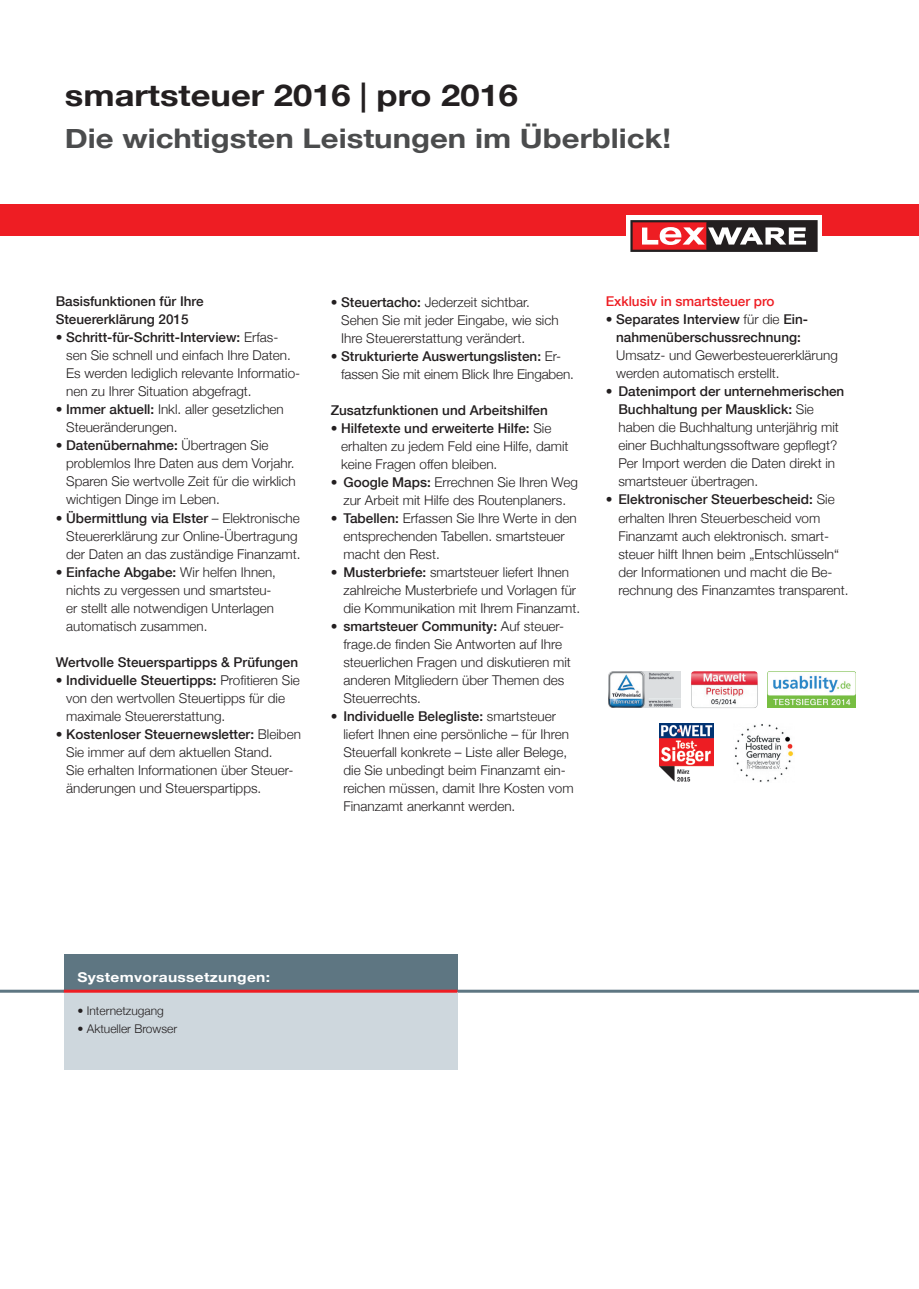
<style>
.page{position:relative;width:919px;height:1289px;background:#fff}
.page>*{position:absolute;margin:0;border:0;box-sizing:border-box;transform-origin:0 0}
.t1{font:700 30px "Helvetica Neue";color:#231f20;scale:1.15 1}
.t2{font:700 27px "Helvetica Neue";color:#4b4c4d;scale:1.15 1}
.t3{font:300 13.5px/18px "Helvetica Neue";color:#231f20}
.t4{font:500 13.5px "Helvetica Neue";color:#231f20}
.t5{font:500 13.5px "Helvetica Neue";color:#ee1d23}
.t6{font:700 13.5px "Helvetica Neue";letter-spacing:.02em;color:#fff;scale:1.15 1}
.t7{font:300 12px "Helvetica Neue";color:#231f20}
.s1{font-weight:500}
</style>
<div class="page">
<hr style="left:0;top:989px;width:918px;height:3px;background:#5e7682">
<div style="left:0;top:204px;width:918px;height:32px;background:#ee1d23"></div>
<div style="left:626px;top:215px;width:195px;height:32px;background:#fff"></div>
<div style="left:630px;top:220px;width:187px;height:32px;background:#231f20"></div>
<svg style="left:632px;top:222px;width:174px;height:28px"></svg>
<div style="left:64px;top:954px;width:393px;height:115px;background:#ced7dd"></div>
<div style="left:64px;top:954px;width:393px;height:37px;background:#5e7682"></div>
<hr style="left:64px;top:989px;width:393px;height:3px;background:#ee1d23">
<img style="left:608px;top:671px;width:72px;height:36px">
<img style="left:691px;top:671px;width:67px;height:37px">
<img style="left:767px;top:671px;width:88px;height:36px">
<img style="left:659px;top:723px;width:54px;height:59px">
<img style="left:735px;top:724px;width:59px;height:58px">
<p class="t1" style="left:65px;top:68px;width:395px">smartsteuer 2016 | pro 2016</p>
<p class="t2" style="left:65px;top:114px;width:528px">Die wichtigsten Leistungen im Überblick!</p>
<p class="t4" style="left:56px;top:291px;width:149px">Basisfunktionen für Ihre</p>
<p class="t4" style="left:56px;top:309px;width:134px">Steuererklärung 2015</p>
<p class="t3" style="left:66px;top:328px;width:235px;text-indent:-11px">• <span class="s1">Schritt-für-Schritt-Interview:</span> Erfas&shy;sen Sie schnell und einfach Ihre Daten.<br>Es werden lediglich relevante Informatio&shy;nen zu Ihrer Situation abgefragt.</p>
<p class="t3" style="left:66px;top:400px;width:219px;text-indent:-11px">• <span class="s1">Immer aktuell:</span> Inkl. aller gesetzlichen<br>Steueränderungen.</p>
<p class="t3" style="left:66px;top:436px;width:231px;text-indent:-11px">• <span class="s1">Datenübernahme:</span> Übertragen Sie problemlos Ihre Daten aus dem Vorjahr.<br>Sparen Sie wertvolle Zeit für die wirklich wichtigen Dinge im Leben.</p>
<p class="t3" style="left:66px;top:508px;width:236px;text-indent:-11px">• <span class="s1">Übermittlung via Elster</span> – Elektronische<br>Steuererklärung zur Online-Übertragung der Daten an das zuständige Finanzamt.</p>
<p class="t3" style="left:66px;top:562px;width:211px;text-indent:-11px">• <span class="s1">Einfache Abgabe:</span> Wir helfen Ihnen, nichts zu vergessen und smartsteu&shy;er stellt alle notwendigen Unterlagen automatisch zusammen.</p>
<p class="t4" style="left:56px;top:651px;width:244px">Wertvolle Steuerspartipps &amp; Prüfungen</p>
<p class="t3" style="left:66px;top:670px;width:235px;text-indent:-11px">• <span class="s1">Individuelle Steuertipps:</span> Profitieren Sie von den wertvollen Steuertipps für die maximale Steuererstattung.</p>
<p class="t3" style="left:66px;top:724px;width:236px;text-indent:-11px">• <span class="s1">Kostenloser Steuernewsletter:</span> Bleiben Sie immer auf dem aktuellen Stand.<br>Sie erhalten Informationen über Steuer&shy;änderungen und Steuerspartipps.</p>
<p class="t3" style="left:341px;top:292px;width:219px;text-indent:-11px">• <span class="s1">Steuertacho:</span> Jederzeit sichtbar.<br>Sehen Sie mit jeder Eingabe, wie sich<br>Ihre Steuererstattung verändert.</p>
<p class="t3" style="left:341px;top:346px;width:234px;text-indent:-11px">• <span class="s1">Strukturierte Auswertungslisten:</span> Er&shy;fassen Sie mit einem Blick Ihre Eingaben.</p>
<p class="t4" style="left:331px;top:399px;width:219px">Zusatzfunktionen und Arbeitshilfen</p>
<p class="t3" style="left:341px;top:418px;width:229px;text-indent:-11px">• <span class="s1">Hilfetexte und erweiterte Hilfe:</span> Sie erhalten zu jedem Feld eine Hilfe, damit keine Fragen offen bleiben.</p>
<p class="t3" style="left:331px;top:472px;width:249px;text-align:center">• <span class="s1">Google Maps:</span> Errechnen Sie Ihren Weg zur Arbeit mit Hilfe des Routenplaners.</p>
<p class="t3" style="left:343px;top:508px;width:235px;text-indent:-13px">• <span class="s1">Tabellen:</span> Erfassen Sie Ihre Werte in den entsprechenden Tabellen. smartsteuer macht den Rest.</p>
<p class="t3" style="left:343px;top:562px;width:238px;text-indent:-13px">• <span class="s1">Musterbriefe:</span> smartsteuer liefert Ihnen zahlreiche Musterbriefe und Vorlagen für die Kommunikation mit Ihrem Finanzamt.</p>
<p class="t3" style="left:343px;top:616px;width:229px;text-indent:-13px">• <span class="s1">smartsteuer Community:</span> Auf steuer&shy;frage.de finden Sie Antworten auf Ihre steuerlichen Fragen und diskutieren mit anderen Mitgliedern über Themen des Steuerrechts.</p>
<p class="t3" style="left:343px;top:706px;width:232px;text-indent:-13px">• <span class="s1">Individuelle Belegliste:</span> smartsteuer liefert Ihnen eine persönliche – für Ihren Steuerfall konkrete – Liste aller Belege, die Sie unbedingt beim Finanzamt ein&shy;reichen müssen, damit Ihre Kosten vom Finanzamt anerkannt werden.</p>
<p class="t5" style="left:605px;top:291px;width:170px">Exklusiv in smartsteuer pro</p>
<p class="t3" style="left:616px;top:310px;width:223px;text-indent:-11px">• <span class="s1">Separates Interview</span> für die <span class="s1">Ein&shy;nahmenüberschussrechnung:<br></span>Umsatz- und Gewerbesteuererklärung werden automatisch erstellt.</p>
<p class="t3" style="left:618px;top:382px;width:227px;text-indent:-13px">• <span class="s1">Datenimport der unternehmerischen Buchhaltung per Mausklick:</span> Sie haben die Buchhaltung unterjährig mit einer Buchhaltungssoftware gepflegt?<br>Per Import werden die Daten direkt in smartsteuer übertragen.</p>
<p class="t3" style="left:618px;top:490px;width:232px;text-indent:-13px">• <span class="s1">Elektronischer Steuerbescheid:</span> Sie erhalten Ihren Steuerbescheid vom Finanzamt auch elektronisch. smart&shy;steuer hilft Ihnen beim „Entschlüsseln“ der Informationen und macht die Be&shy;rechnung des Finanzamtes transparent.</p>
<p class="t6" style="left:77px;top:964px;width:169px">Systemvoraussetzungen:</p>
<p class="t7" style="left:77px;top:1000px;width:88px">• Internetzugang</p>
<p class="t7" style="left:77px;top:1018px;width:101px">• Aktueller Browser</p>
</div>
